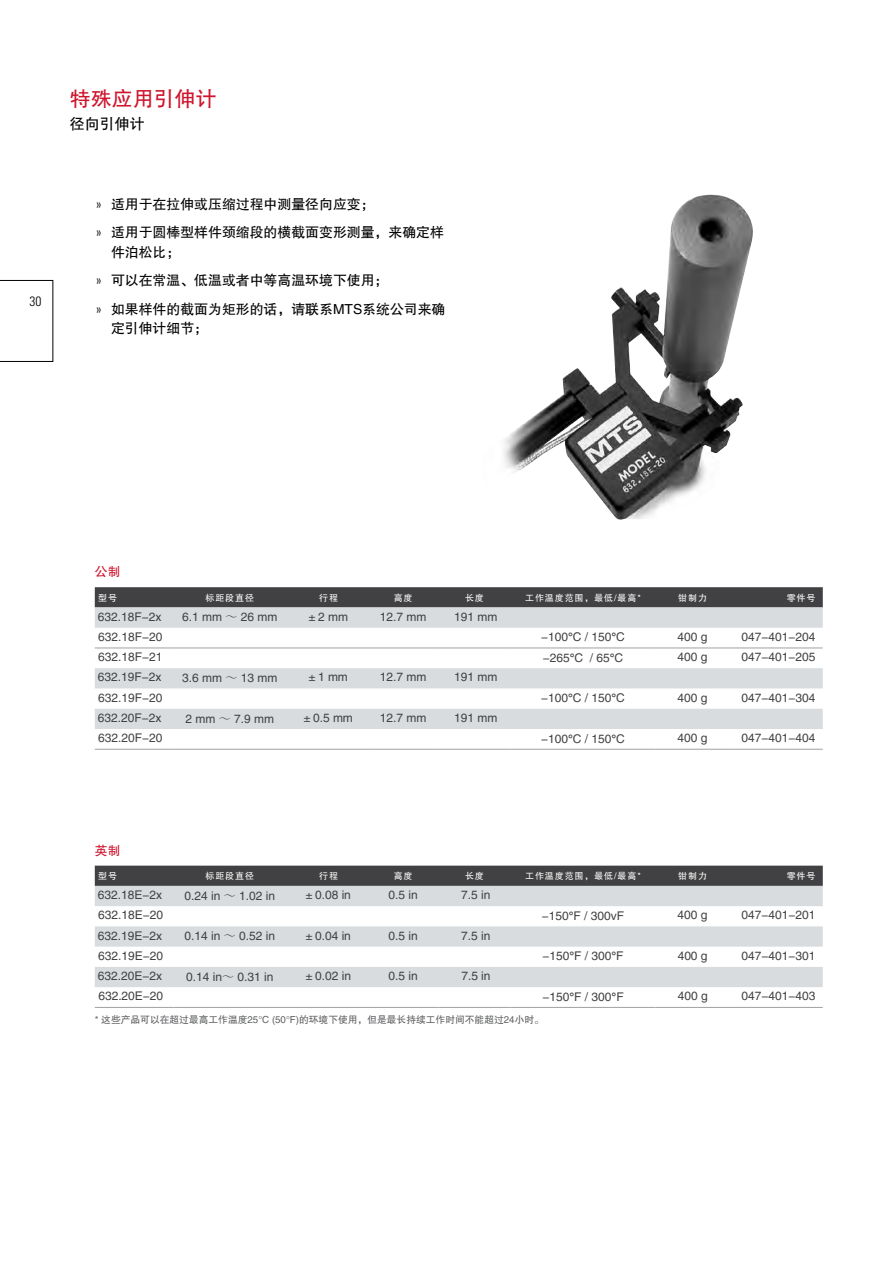
<style>
.page{position:relative;width:893px;height:1263px;background:#fff}
.page>*{position:absolute;margin:0;border:0;box-sizing:border-box;transform-origin:0 0}
.t1{font:21px "FZHTJW GB1 0";color:#ce152d}
.t2{font:15px "FZHTJW GB1 0";color:#000}
.t3{font:13.8px/28.5px "FZHTJW GB1 0";color:#000}
.t4{font:300 condensed 13.5px "Univers";color:#000}
.t5{font:12.75px "FZHTJW GB1 0";color:#ce152d}
.t6{font:12px "FZHTJW GB1 0";color:#414042}
.t7{font:9.75px "FZHTJW GB1 0";color:#5f6062}
.t8{font:9px "FZHTJW GB1 0";letter-spacing:.1em;color:#fff}
.s1{font-family:"Univers";font-weight:300;font-stretch:condensed}
.s2{font-family:"Adobe Fangsong Std"}
.s3{font-family:"Univers"}
</style>
<div class="page">
<svg style="left:0;top:280px;width:53px;height:82px"></svg>
<img style="left:504px;top:194px;width:249px;height:326px">
<div style="left:95px;top:587px;width:728px;height:20px;background:#414042"></div>
<svg style="left:95px;top:607px;width:728px;height:122px;fill:#e0e3e5"></svg>
<hr style="left:95px;top:648px;width:79px;height:1px;background:#9fa1a4">
<hr style="left:174px;top:648px;width:112px;height:1px;background:#9fa1a4">
<hr style="left:286px;top:648px;width:82px;height:1px;background:#9fa1a4">
<hr style="left:368px;top:648px;width:70px;height:1px;background:#9fa1a4">
<hr style="left:438px;top:648px;width:73px;height:1px;background:#9fa1a4">
<hr style="left:511px;top:648px;width:144px;height:1px;background:#9fa1a4">
<hr style="left:655px;top:648px;width:75px;height:1px;background:#9fa1a4">
<hr style="left:730px;top:648px;width:93px;height:1px;background:#9fa1a4">
<hr style="left:95px;top:749px;width:79px;height:1px;background:#9fa1a4">
<hr style="left:174px;top:749px;width:112px;height:1px;background:#9fa1a4">
<hr style="left:286px;top:749px;width:82px;height:1px;background:#9fa1a4">
<hr style="left:368px;top:749px;width:70px;height:1px;background:#9fa1a4">
<hr style="left:438px;top:749px;width:73px;height:1px;background:#9fa1a4">
<hr style="left:511px;top:749px;width:144px;height:1px;background:#9fa1a4">
<hr style="left:655px;top:749px;width:75px;height:1px;background:#9fa1a4">
<hr style="left:730px;top:749px;width:93px;height:1px;background:#9fa1a4">
<div style="left:95px;top:866px;width:728px;height:20px;background:#414042"></div>
<svg style="left:95px;top:886px;width:728px;height:101px;fill:#d8dcde"></svg>
<hr style="left:95px;top:1007px;width:79px;height:1px;background:#9fa1a4">
<hr style="left:174px;top:1007px;width:112px;height:1px;background:#9fa1a4">
<hr style="left:286px;top:1007px;width:82px;height:1px;background:#9fa1a4">
<hr style="left:368px;top:1007px;width:70px;height:1px;background:#9fa1a4">
<hr style="left:438px;top:1007px;width:73px;height:1px;background:#9fa1a4">
<hr style="left:511px;top:1007px;width:144px;height:1px;background:#9fa1a4">
<hr style="left:655px;top:1007px;width:75px;height:1px;background:#9fa1a4">
<hr style="left:730px;top:1007px;width:93px;height:1px;background:#9fa1a4">
<p class="t4" style="left:29px;top:293px;width:13px">30</p>
<h1 class="t1" style="left:70px;top:88px;width:149px">特殊应用引伸计</h1>
<p class="t2" style="left:70px;top:115px;width:77px">径向引伸计</p>
<p class="t3" style="left:96px;top:190px;width:349px"><span class="s1">»</span> 适用于在拉伸或压缩过程中测量径向应变；<br><span class="s1">»</span> 适用于圆棒型样件颈缩段的横截面变形测量，来确定样</p>
<p class="t3" style="left:96px;top:238px;width:351px;text-indent:15px">件泊松比；<br><span class="s1">»</span> 可以在常温、低温或者中等高温环境下使用；<br><span class="s1">»</span> 如果样件的截面为矩形的话，请联系MTS系统公司来确</p>
<p class="t3" style="left:111px;top:314px;width:99px">定引伸计细节；</p>
<p class="t5" style="left:95px;top:564px;width:27px">公制</p>
<p class="t8" style="left:98px;top:592px;width:20px">型号</p>
<p class="t8" style="left:205px;top:592px;width:50px">标距段直径</p>
<p class="t8" style="left:319px;top:592px;width:20px">行程</p>
<p class="t8" style="left:394px;top:592px;width:20px">高度</p>
<p class="t8" style="left:465px;top:592px;width:20px">长度</p>
<p class="t8" style="left:525px;top:592px;width:117px">工作温度范围，最低/最高*</p>
<p class="t8" style="left:678px;top:592px;width:30px">钳制力</p>
<p class="t8" style="left:787px;top:592px;width:30px">零件号</p>
<p class="t6" style="left:98px;top:610px;width:65px">632.18F-2x</p>
<p class="t6" style="left:182px;top:610px;width:97px">6.1 mm <span class="s2">～</span> 26 mm</p>
<p class="t6" style="left:306px;top:610px;width:43px">±2 mm</p>
<p class="t6" style="left:380px;top:610px;width:48px">12.7 mm</p>
<p class="t6" style="left:454px;top:610px;width:45px">191 mm</p>
<p class="t6" style="left:98px;top:630px;width:66px">632.18F-20</p>
<p class="t6" style="left:541px;top:630px;width:85px">-100<span class="s3">°</span>C / 150<span class="s3">°</span>C</p>
<p class="t6" style="left:678px;top:630px;width:31px">400 g</p>
<p class="t6" style="left:741px;top:630px;width:75px">047-401-204</p>
<p class="t6" style="left:98px;top:650px;width:66px">632.18F-21</p>
<p class="t6" style="left:543px;top:651px;width:82px">-265<span class="s3">°</span>C / 65<span class="s3">°</span>C</p>
<p class="t6" style="left:678px;top:650px;width:31px">400 g</p>
<p class="t6" style="left:741px;top:650px;width:75px">047-401-205</p>
<p class="t6" style="left:98px;top:671px;width:65px">632.19F-2x</p>
<p class="t6" style="left:182px;top:671px;width:97px">3.6 mm <span class="s2">～</span> 13 mm</p>
<p class="t6" style="left:306px;top:671px;width:43px">±1 mm</p>
<p class="t6" style="left:380px;top:671px;width:48px">12.7 mm</p>
<p class="t6" style="left:454px;top:671px;width:45px">191 mm</p>
<p class="t6" style="left:98px;top:691px;width:66px">632.19F-20</p>
<p class="t6" style="left:541px;top:691px;width:85px">-100<span class="s3">°</span>C / 150<span class="s3">°</span>C</p>
<p class="t6" style="left:678px;top:691px;width:31px">400 g</p>
<p class="t6" style="left:741px;top:691px;width:75px">047-401-304</p>
<p class="t6" style="left:98px;top:711px;width:65px">632.20F-2x</p>
<p class="t6" style="left:186px;top:712px;width:90px">2 mm <span class="s2">～</span> 7.9 mm</p>
<p class="t6" style="left:301px;top:711px;width:53px">±0.5 mm</p>
<p class="t6" style="left:380px;top:711px;width:48px">12.7 mm</p>
<p class="t6" style="left:454px;top:711px;width:45px">191 mm</p>
<p class="t6" style="left:98px;top:731px;width:66px">632.20F-20</p>
<p class="t6" style="left:541px;top:732px;width:85px">-100<span class="s3">°</span>C / 150<span class="s3">°</span>C</p>
<p class="t6" style="left:678px;top:731px;width:31px">400 g</p>
<p class="t6" style="left:741px;top:731px;width:75px">047-401-404</p>
<p class="t5" style="left:95px;top:843px;width:27px">英制</p>
<p class="t8" style="left:98px;top:871px;width:20px">型号</p>
<p class="t8" style="left:205px;top:871px;width:50px">标距段直径</p>
<p class="t8" style="left:319px;top:871px;width:20px">行程</p>
<p class="t8" style="left:394px;top:871px;width:20px">高度</p>
<p class="t8" style="left:465px;top:871px;width:20px">长度</p>
<p class="t8" style="left:525px;top:871px;width:117px">工作温度范围，最低/最高*</p>
<p class="t8" style="left:678px;top:871px;width:30px">钳制力</p>
<p class="t8" style="left:787px;top:871px;width:30px">零件号</p>
<p class="t6" style="left:98px;top:888px;width:66px">632.18E-2x</p>
<p class="t6" style="left:185px;top:889px;width:92px">0.24 in <span class="s2">～</span> 1.02 in</p>
<p class="t6" style="left:303px;top:888px;width:49px">±0.08 in</p>
<p class="t6" style="left:388px;top:888px;width:31px">0.5 in</p>
<p class="t6" style="left:461px;top:888px;width:31px">7.5 in</p>
<p class="t6" style="left:98px;top:908px;width:66px">632.18E-20</p>
<p class="t6" style="left:542px;top:909px;width:84px">-150<span class="s3">°</span>F / 300vF</p>
<p class="t6" style="left:678px;top:908px;width:31px">400 g</p>
<p class="t6" style="left:741px;top:908px;width:75px">047-401-201</p>
<p class="t6" style="left:98px;top:929px;width:66px">632.19E-2x</p>
<p class="t6" style="left:185px;top:929px;width:92px">0.14 in <span class="s2">～</span> 0.52 in</p>
<p class="t6" style="left:303px;top:929px;width:49px">±0.04 in</p>
<p class="t6" style="left:389px;top:929px;width:31px">0.5 in</p>
<p class="t6" style="left:461px;top:929px;width:31px">7.5 in</p>
<p class="t6" style="left:98px;top:949px;width:66px">632.19E-20</p>
<p class="t6" style="left:542px;top:949px;width:83px">-150<span class="s3">°</span>F / 300<span class="s3">°</span>F</p>
<p class="t6" style="left:678px;top:949px;width:31px">400 g</p>
<p class="t6" style="left:741px;top:949px;width:75px">047-401-301</p>
<p class="t6" style="left:98px;top:969px;width:66px">632.20E-2x</p>
<p class="t6" style="left:186px;top:970px;width:89px">0.14 in<span class="s2">～</span> 0.31 in</p>
<p class="t6" style="left:303px;top:969px;width:49px">±0.02 in</p>
<p class="t6" style="left:389px;top:969px;width:31px">0.5 in</p>
<p class="t6" style="left:461px;top:969px;width:31px">7.5 in</p>
<p class="t6" style="left:98px;top:989px;width:66px">632.20E-20</p>
<p class="t6" style="left:542px;top:990px;width:83px">-150<span class="s3">°</span>F / 300<span class="s3">°</span>F</p>
<p class="t6" style="left:678px;top:989px;width:31px">400 g</p>
<p class="t6" style="left:742px;top:989px;width:75px">047-401-403</p>
<p class="t7" style="left:95px;top:1014px;width:451px">* 这些产品可以在超过最高工作温度25<span class="s1">°</span>C (50<span class="s1">°</span>F)的环境下使用，但是最长持续工作时间不能超过24小时。</p>
</div>
